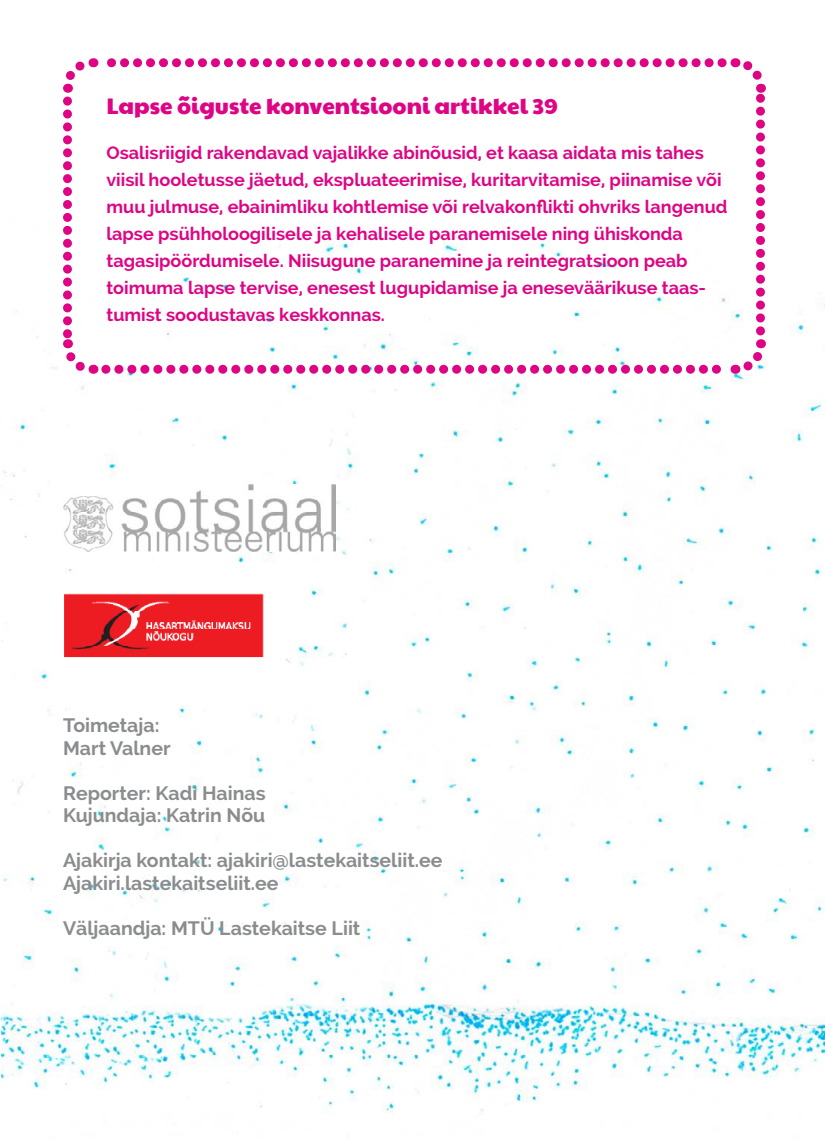
<style>
.page{position:relative;width:825px;height:1140px;background:#fff}
.page>*{position:absolute;margin:0;border:0;box-sizing:border-box;transform-origin:0 0}
.t1{font:22.5px "Paytone One";color:#de0585}
.t2{font:700 19.5px/22.5px "Raleway";color:#8a8c8e}
.t3{font:700 18px/27px "Raleway";color:#de0585}
</style>
<div class="page">
<img style="left:2px;top:238px;width:823px;height:876px">
<svg style="left:106px;top:365px;width:623px;height:9px"></svg>
<svg style="left:59px;top:101px;width:38px;height:278px"></svg>
<svg style="left:735px;top:339px;width:36px;height:39px"></svg>
<svg style="left:731px;top:58px;width:38px;height:273px"></svg>
<svg style="left:63px;top:58px;width:659px;height:35px"></svg>
<img style="left:63px;top:484px;width:272px;height:67px">
<img style="left:57px;top:581px;width:222px;height:95px">
<p class="t1" style="left:106px;top:88px;width:453px">Lapse õiguste konventsiooni artikkel 39</p>
<p class="t3" style="left:106px;top:139px;width:623px">Osalisriigid rakendavad vajalikke abinõusid, et kaasa aidata mis tahes viisil hooletusse jäetud, ekspluateerimise, kuritarvitamise, piinamise või muu julmuse, ebainimliku kohtlemise või relvakonflikti ohvriks langenud lapse psühholoogilisele ja kehalisele paranemisele ning ühiskonda tagasipöördumisele. Niisugune paranemine ja reintegratsioon peab toimuma lapse tervise, enesest lugupidamise ja eneseväärikuse taas&shy;tumist soodustavas keskkonnas.</p>
<p class="t2" style="left:63px;top:714px;width:109px">Toimetaja:<br>Mart Valner</p>
<p class="t2" style="left:63px;top:782px;width:204px">Reporter: Kadi Hainas<br>Kujundaja: Katrin Nõu</p>
<p class="t2" style="left:63px;top:849px;width:381px">Ajakirja kontakt: ajakiri@lastekaitseliit.ee<br>Ajakiri.lastekaitseliit.ee</p>
<p class="t2" style="left:63px;top:917px;width:299px">Väljaandja: MTÜ Lastekaitse Liit</p>
</div>
